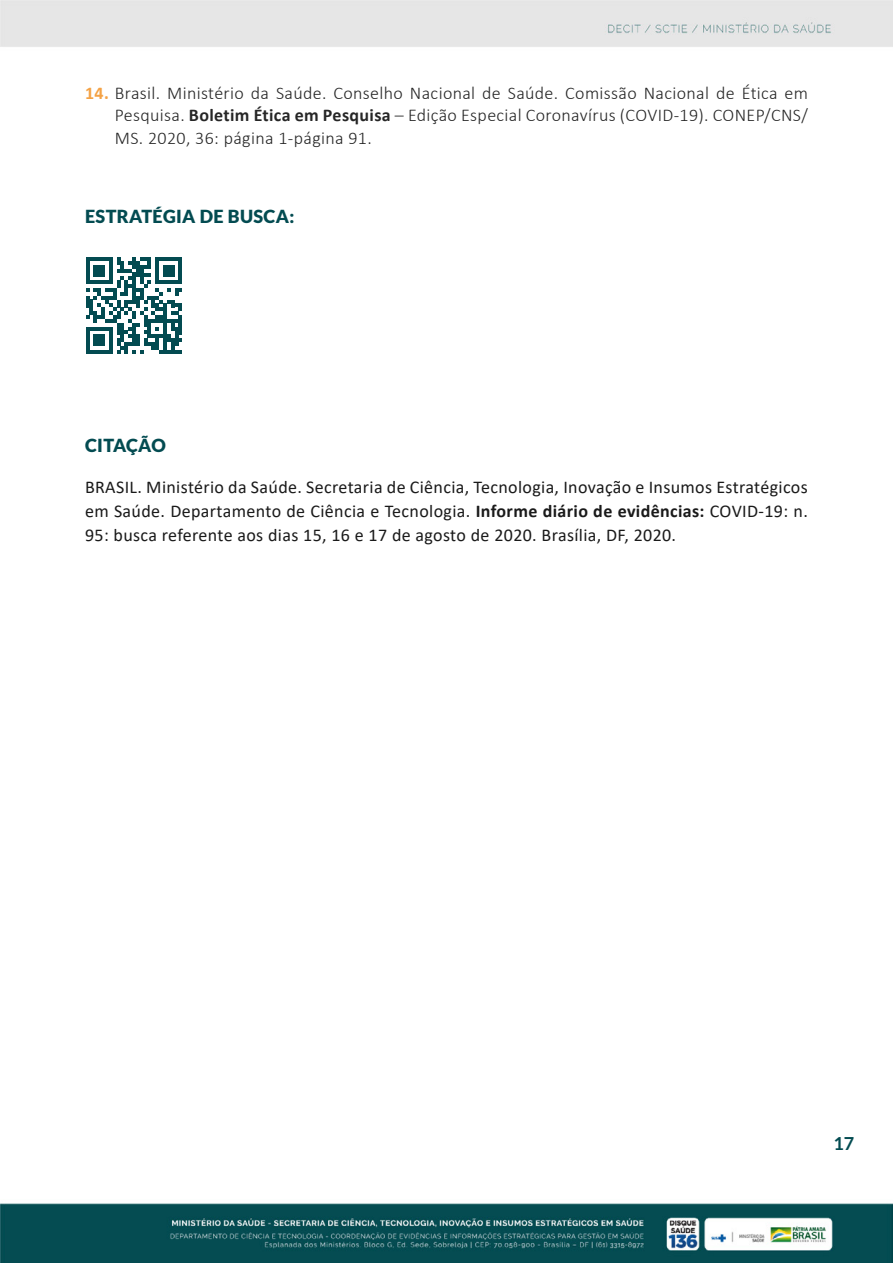
<style>
.page{position:relative;width:893px;height:1263px;background:#fff}
.page>*{position:absolute;margin:0;border:0;box-sizing:border-box;transform-origin:0 0}
.t1{font:18px/24px "Calibri";letter-spacing:.02em;color:#1a1a1a;text-align:justify}
.t2{font:300 18px/22.5px "Calibri";letter-spacing:.02em;color:#262626;text-align:justify}
.t3{font:900 18px "Lato";letter-spacing:.02em;color:#034b51}
.t4{font:700 18px "Lato";color:#034b51}
.s1{font-weight:700;color:#f4a245}
.s2{font-weight:700}
</style>
<div class="page">
<img style="left:0;top:0;width:893px;height:1263px">
<svg style="left:86px;top:257px;width:96px;height:97px"></svg>
<p class="t2" style="left:115px;top:81px;width:695px;text-indent:-30px"><span class="s1">14.</span> Brasil. Ministério da Saúde. Conselho Nacional de Saúde. Comissão Nacional de Ética em Pesquisa. <span class="s2">Boletim Ética em Pesquisa</span> – Edição Especial Coronavírus (COVID-19). CONEP/CNS/ MS. 2020, 36: página 1-página 91.</p>
<p class="t3" style="left:85px;top:206px;width:211px">ESTRATÉGIA DE BUSCA:</p>
<p class="t3" style="left:85px;top:435px;width:82px">CITAÇÃO</p>
<p class="t1" style="left:85px;top:475px;width:724px">BRASIL. Ministério da Saúde. Secretaria de Ciência, Tecnologia, Inovação e Insumos Estratégicos em Saúde. Departamento de Ciência e Tecnologia. <span class="s2">Informe diário de evidências:</span> COVID-19: n.<br>95: busca referente aos dias 15, 16 e 17 de agosto de 2020. Brasília, DF, 2020.</p>
<p class="t4" style="left:833px;top:1133px;width:22px">17</p>
</div>
